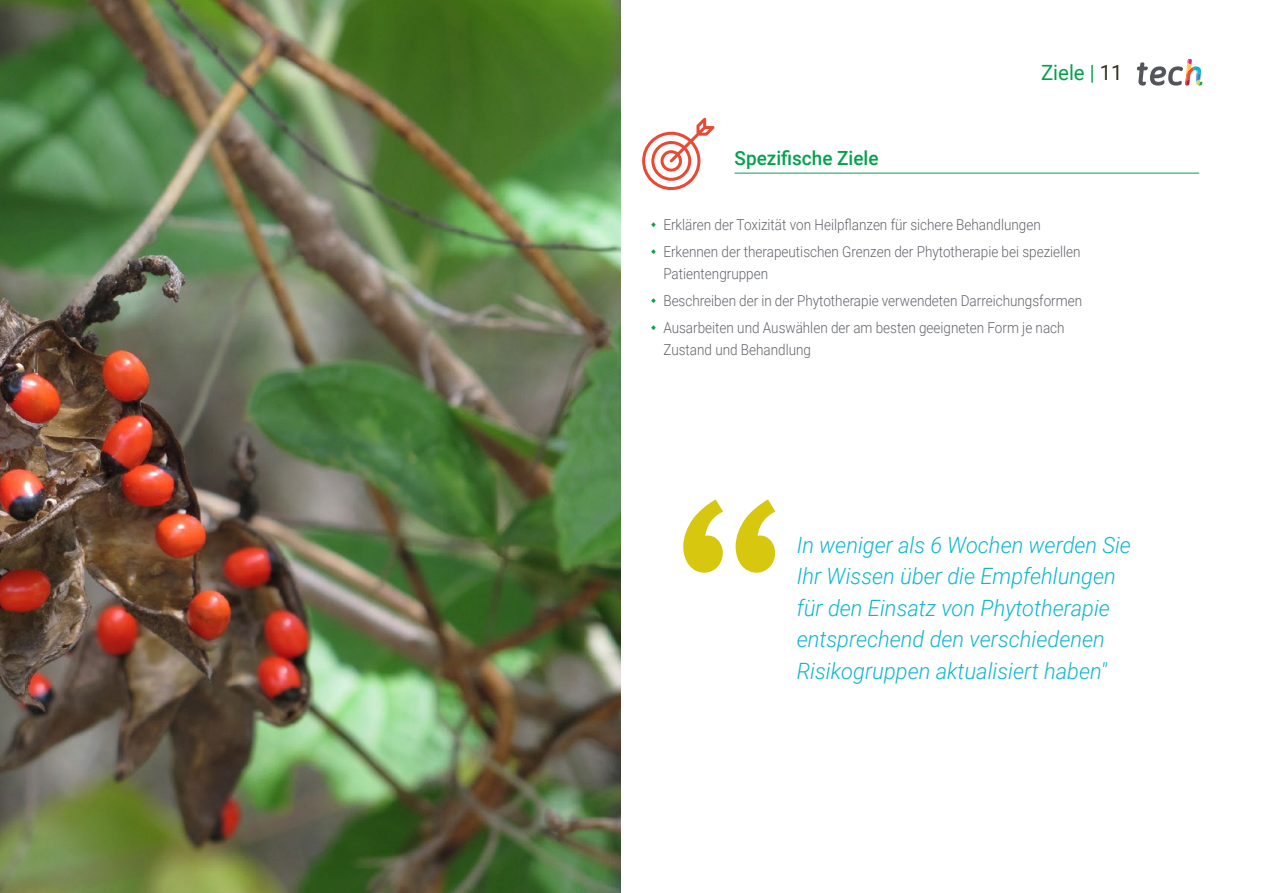
<style>
.page{position:relative;width:1263px;height:893px;background:#fff}
.page>*{position:absolute;margin:0;border:0;box-sizing:border-box;transform-origin:0 0}
.t1{font:italic 300 22.5px/31.5px "Roboto";color:#0fb6cf}
.t2{font:21px "Roboto";color:#04a14d}
.t3{font:500 19.5px "Roboto";color:#04a14d}
.t4{font:300 15px/26.7px "Roboto";color:#61646a;scale:.9 1}
.s1{color:#312e20}
</style>
<div class="page">
<hr style="left:735px;top:173px;width:464px;height:1px;background:#04a14d">
<svg style="left:642px;top:118px;width:72px;height:72px"></svg>
<img style="left:0;top:0;width:621px;height:893px">
<svg style="left:1137px;top:59px;width:65px;height:27px"></svg>
<svg style="left:683px;top:499px;width:92px;height:74px"></svg>
<h3 class="t3" style="left:735px;top:144px;width:145px">Spezifische Ziele</h3>
<h2 class="t2" style="left:1041px;top:57px;width:83px">Ziele | <span class="s1">11</span></h2>
<p class="t4" style="left:663px;top:211px;width:465px">Erklären der Toxizität von Heilpflanzen für sichere Behandlungen<br>Erkennen der therapeutischen Grenzen der Phytotherapie bei speziellen</p>
<p class="t4" style="left:663px;top:260px;width:467px">Patientengruppen<br>Beschreiben der in der Phytotherapie verwendeten Darreichungsformen<br>Ausarbeiten und Auswählen der am besten geeigneten Form je nach</p>
<p class="t4" style="left:663px;top:336px;width:166px">Zustand und Behandlung</p>
<h1 class="t1" style="left:797px;top:528px;width:336px">In weniger als 6 Wochen werden Sie Ihr Wissen über die Empfehlungen für den Einsatz von Phytotherapie entsprechend den verschiedenen Risikogruppen aktualisiert haben"</h1>
</div>
